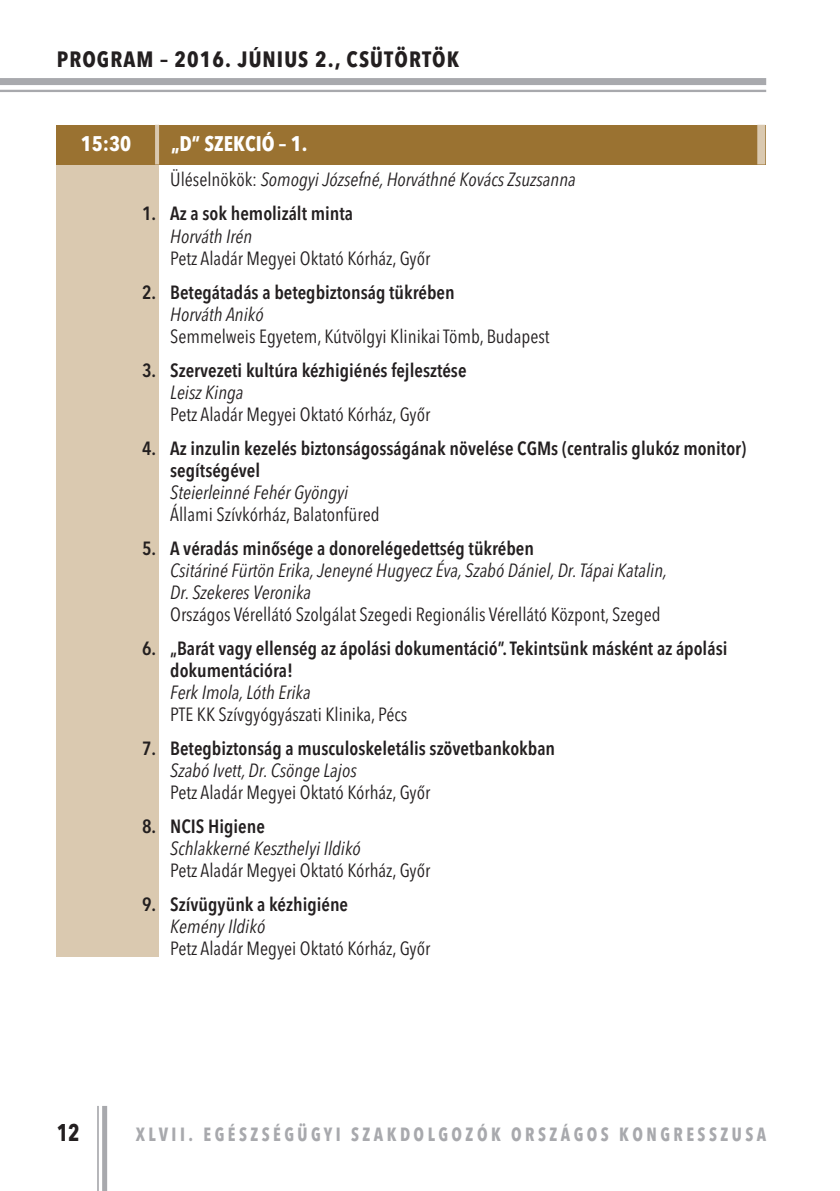
<style>
.page{position:relative;width:840px;height:1191px;background:#fff}
.page>*{position:absolute;margin:0;border:0;box-sizing:border-box;transform-origin:0 0}
.t1{font:700 24px "Avenir Next Condensed";color:#231f20;scale:.91 1}
.t2{font:700 22px "Avenir Next Condensed";letter-spacing:.05em;color:#231f20}
.t3{font:700 21px "Avenir Next Condensed";color:#fff}
.t4{font:600 19px/22px "Avenir Next Condensed";color:#231f20}
.t5{font:19px "Avenir Next Condensed";color:#231f20}
.t6{font:italic 19px/22px "Avenir Next Condensed";color:#231f20}
.t7{font:700 19px "Avenir Next Condensed";letter-spacing:.2em;color:#a8a9ad;scale:.91 1}
.s1{font-style:normal}
</style>
<div class="page">
<div style="left:102px;top:1106px;width:5px;height:85px;background:#a8a9ad"></div>
<hr style="left:97px;top:1106px;width:2px;height:85px;background:#a8a9ad">
<div style="left:0;top:78px;width:765px;height:7px;background:#a8a9ad"></div>
<hr style="left:0;top:90px;width:765px;height:2px;background:#a8a9ad">
<div style="left:57px;top:151px;width:102px;height:805px;background:#dac9b0"></div>
<div style="left:57px;top:125px;width:100px;height:39px;background:#9a7231"></div>
<div style="left:157px;top:125px;width:607px;height:39px;background:#9a7231"></div>
<hr style="left:155px;top:125px;width:4px;height:39px;background:#dac9b0">
<svg style="left:757px;top:125px;width:7px;height:39px"></svg>
<p class="t2" style="left:57px;top:46px;width:404px">PROGRAM – 2016. JÚNIUS 2., CSÜTÖRTÖK</p>
<p class="t3" style="left:81px;top:131px;width:52px">15:30</p>
<p class="t3" style="left:171px;top:131px;width:138px">„D” SZEKCIÓ – 1.</p>
<p class="t6" style="left:170px;top:169px;width:407px"><span class="s1">Üléselnökök:</span> Somogyi Józsefné, Horváthné Kovács Zsuzsanna</p>
<p class="t4" style="left:142px;top:202px;width:212px">1. Az a sok hemolizált minta</p>
<p class="t6" style="left:170px;top:225px;width:83px">Horváth Irén</p>
<p class="t5" style="left:170px;top:242px;width:261px">Petz Aladár Megyei Oktató Kórház, Győr</p>
<p class="t4" style="left:142px;top:280px;width:314px">2. Betegátadás a betegbiztonság tükrében</p>
<p class="t6" style="left:170px;top:303px;width:95px">Horváth Anikó</p>
<p class="t5" style="left:170px;top:320px;width:380px">Semmelweis Egyetem, Kútvölgyi Klinikai Tömb, Budapest</p>
<p class="t4" style="left:142px;top:358px;width:326px">3. Szervezeti kultúra kézhigiénés fejlesztése</p>
<p class="t6" style="left:170px;top:381px;width:75px">Leisz Kinga</p>
<p class="t5" style="left:170px;top:398px;width:261px">Petz Aladár Megyei Oktató Kórház, Győr</p>
<p class="t4" style="left:170px;top:436px;width:577px;text-indent:-28px">4. Az inzulin kezelés biztonságosságának növelése CGMs (centralis glukóz monitor) segítségével</p>
<p class="t6" style="left:170px;top:481px;width:179px">Steierleinné Fehér Gyöngyi</p>
<p class="t5" style="left:170px;top:498px;width:211px">Állami Szívkórház, Balatonfüred</p>
<p class="t4" style="left:142px;top:536px;width:393px">5. A véradás minősége a donorelégedettség tükrében</p>
<p class="t6" style="left:170px;top:559px;width:498px">Csitáriné Fürtön Erika,Jeneyné Hugyecz Éva, Szabó Dániel, Dr.Tápai Katalin,<br>Dr. Szekeres Veronika</p>
<p class="t5" style="left:170px;top:598px;width:491px">Országos Vérellátó Szolgálat Szegedi Regionális Vérellátó Központ, Szeged</p>
<p class="t4" style="left:170px;top:636px;width:558px;text-indent:-28px">6. „Barát vagy ellenség az ápolási dokumentáció”.Tekintsünk másként az ápolási dokumentációra!</p>
<p class="t6" style="left:170px;top:681px;width:142px">Ferk Imola,Lóth Erika</p>
<p class="t5" style="left:170px;top:698px;width:238px">PTE KK Szívgyógyászati Klinika, Pécs</p>
<p class="t4" style="left:142px;top:736px;width:414px">7. Betegbiztonság a musculoskeletális szövetbankokban</p>
<p class="t6" style="left:170px;top:759px;width:188px">Szabó Ivett, Dr. Csönge Lajos</p>
<p class="t5" style="left:170px;top:776px;width:261px">Petz Aladár Megyei Oktató Kórház, Győr</p>
<p class="t4" style="left:142px;top:814px;width:124px">8. NCIS Higiene</p>
<p class="t6" style="left:170px;top:837px;width:192px">Schlakkerné Keszthelyi Ildikó</p>
<p class="t5" style="left:170px;top:854px;width:261px">Petz Aladár Megyei Oktató Kórház, Győr</p>
<p class="t4" style="left:142px;top:892px;width:207px">9. Szívügyünk a kézhigiéne</p>
<p class="t6" style="left:170px;top:915px;width:96px">Kemény Ildikó</p>
<p class="t5" style="left:170px;top:932px;width:261px">Petz Aladár Megyei Oktató Kórház, Győr</p>
<p class="t1" style="left:57px;top:1118px;width:27px">12</p>
<p class="t7" style="left:136px;top:1122px;width:693px">XLVII. EGÉSZSÉGÜGYI SZAKDOLGOZÓK ORSZÁGOS KONGRESSZUSA</p>
</div>
